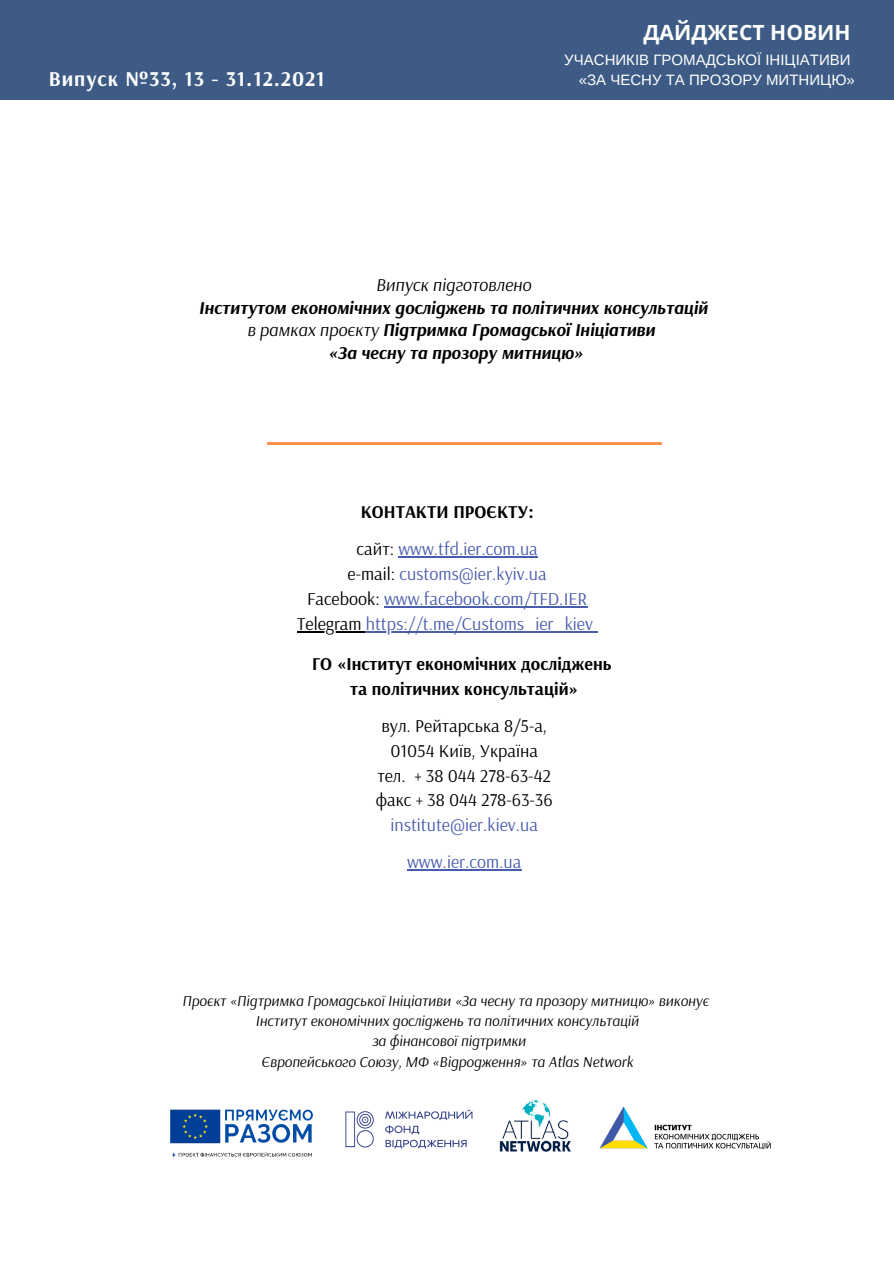
<style>
.page{position:relative;width:894px;height:1264px;background:#fff}
.page>*{position:absolute;margin:0;border:0;box-sizing:border-box;transform-origin:0 0}
.t1{font:700 21px "Arsenal";letter-spacing:.045em;color:#fff}
.t2{font:700 21px "Noto Sans";color:#fff}
.t3{font:18px "Arsenal";color:#495dad}
.t4{font:italic 700 18px "Arsenal";color:#000}
.t5{font:18px "Arsenal";color:#000}
.t6{font:700 18px "Arsenal";color:#000}
.t7{font:italic 18px "Arsenal";color:#000}
.t8{font:italic 15px "Arsenal";color:#000}
.t9{font:15px "Arimo";color:#fff}
.s1{font-weight:400}
.s2{color:#000}
</style>
<div class="page">
<div style="left:0;top:0;width:893px;height:99px;background:#3d5b84"></div>
<hr style="left:407px;top:869px;width:114px;height:1px;background:#495dad">
<hr style="left:267px;top:442px;width:394px;height:2px;background:#ff914d">
<img style="left:170px;top:1100px;width:601px;height:58px">
<hr style="left:398px;top:556px;width:139px;height:1px;background:#495dad">
<hr style="left:384px;top:606px;width:203px;height:1px;background:#495dad">
<hr style="left:297px;top:631px;width:69px;height:1px;background:#000">
<hr style="left:366px;top:631px;width:226px;height:1px;background:#495dad">
<p class="t1" style="left:49px;top:65px;width:277px">Випуск №33, 13 - 31.12.2021</p>
<p class="t2" style="left:643px;top:17px;width:208px">ДАЙДЖЕСТ НОВИН</p>
<p class="t9" style="left:564px;top:51px;width:288px">УЧАСНИКІВ ГРОМАДСЬКОЇ ІНІЦІАТИВИ</p>
<p class="t9" style="left:578px;top:71px;width:277px">«ЗА ЧЕСНУ ТА ПРОЗОРУ МИТНИЦЮ»</p>
<p class="t7" style="left:376px;top:273px;width:157px">Випуск підготовлено</p>
<p class="t4" style="left:199px;top:296px;width:510px">Інститутом економічних досліджень та політичних консультацій</p>
<p class="t4" style="left:247px;top:318px;width:409px"><span class="s1">в рамках проєкту</span> Підтримка Громадської Ініціативи</p>
<p class="t4" style="left:328px;top:341px;width:257px">«За чесну та прозору митницю»</p>
<p class="t6" style="left:360px;top:500px;width:174px">КОНТАКТИ ПРОЄКТУ:</p>
<p class="t3" style="left:356px;top:537px;width:183px"><span class="s2">сайт:</span> www.tfd.ier.com.ua</p>
<p class="t3" style="left:347px;top:562px;width:201px"><span class="s2">e-mail:</span> customs@ier.kyiv.ua</p>
<p class="t3" style="left:307px;top:587px;width:282px"><span class="s2">Facebook:</span> www.facebook.com/TFD.IER</p>
<p class="t3" style="left:297px;top:612px;width:297px"><span class="s2">Telegram</span> https://t.me/Customs_ier_kiev</p>
<p class="t6" style="left:312px;top:652px;width:301px">ГО «Інститут економічних досліджень</p>
<p class="t6" style="left:350px;top:677px;width:230px">та політичних консультацій»</p>
<p class="t5" style="left:381px;top:714px;width:167px">вул. Рейтарська 8/5-а,</p>
<p class="t5" style="left:390px;top:739px;width:149px">01054 Київ, Україна</p>
<p class="t5" style="left:377px;top:763px;width:175px">тел. + 38 044 278-63-42</p>
<p class="t5" style="left:375px;top:788px;width:178px">факс + 38 044 278-63-36</p>
<p class="t3" style="left:390px;top:813px;width:149px">institute@ier.kiev.ua</p>
<p class="t3" style="left:407px;top:850px;width:116px">www.ier.com.ua</p>
<p class="t8" style="left:182px;top:990px;width:528px">Проєкт «Підтримка Громадської Ініціативи «За чесну та прозору митницю» виконує</p>
<p class="t8" style="left:255px;top:1011px;width:384px">Інститут економічних досліджень та політичних консультацій</p>
<p class="t8" style="left:372px;top:1031px;width:155px">за фінансової підтримки</p>
<p class="t8" style="left:261px;top:1051px;width:373px">Європейського Союзу, МФ «Відродження» та Atlas Network</p>
</div>
